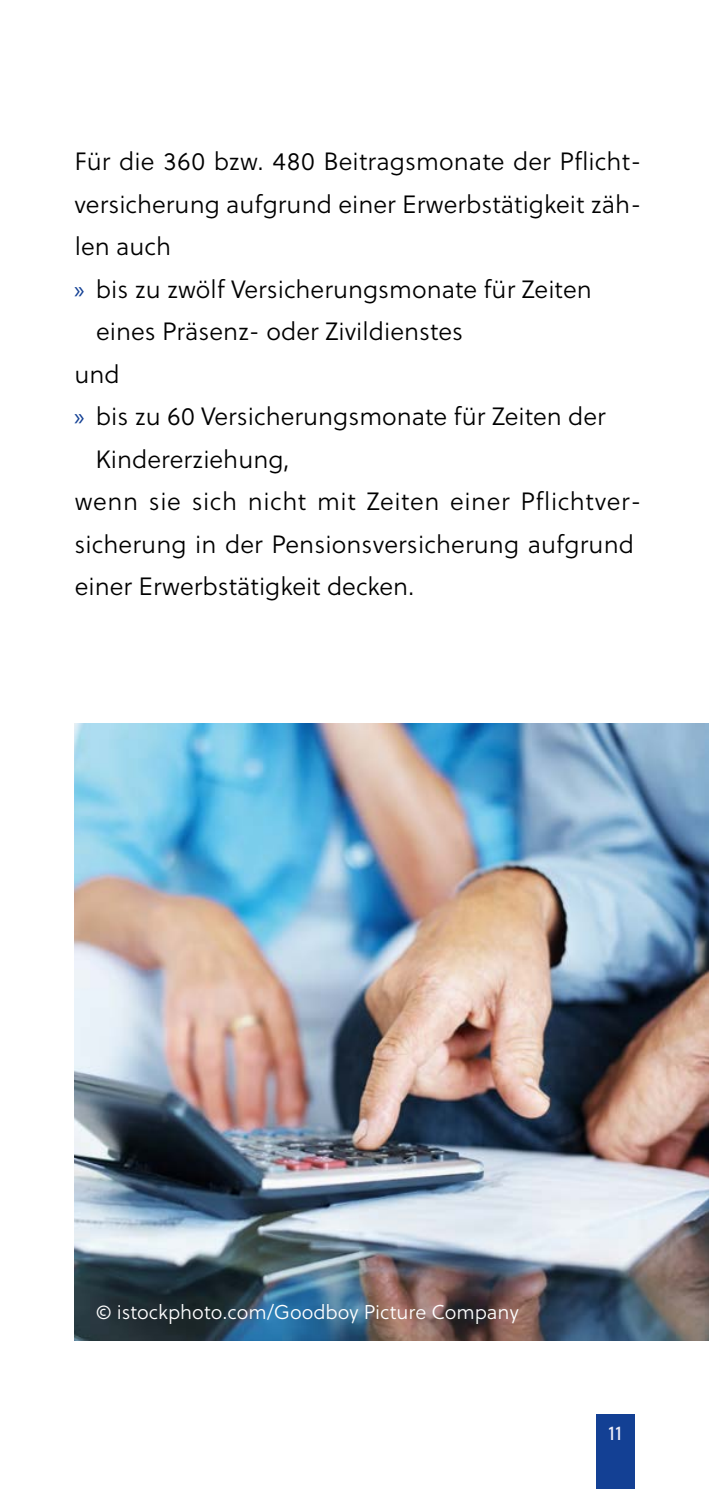
<style>
.page{position:relative;width:709px;height:1489px;background:#fff}
.page>*{position:absolute;margin:0;border:0;box-sizing:border-box;transform-origin:0 0}
.Texte_P_-_Fließtext{font:300 25px/42.5px "Soleil";color:#000}
.Texte_P_-_Fließtext_ohne_Abstand{font:300 25px/42.5px "Soleil";color:#000}
.t1{font:300 20px "Soleil";color:#fff}
.t2{font:20px "Soleil";color:#ededf8}
.s1{font-family:"Myriad Pro";font-weight:400;color:#134094}
</style>
<div class="page">
<div style="left:595px;top:1414px;width:39px;height:74px;background:#134094"></div>
<img style="left:74px;top:723px;width:635px;height:616px">
<p class="Texte_P_-_Fließtext_ohne_Abstand" style="left:74px;top:141px;width:569px">Für die 360 bzw. 480 Beitragsmonate der Pflicht&shy;versicherung aufgrund einer Erwerbstätigkeit zäh&shy;len auch</p>
<p class="Texte_P_-_Fließtext" style="left:96px;top:269px;width:497px;text-indent:-22px"><span class="s1">»</span> bis zu zwölf Versicherungsmonate für Zeiten eines Präsenz- oder Zivildienstes</p>
<p class="Texte_P_-_Fließtext_ohne_Abstand" style="left:75px;top:354px;width:47px">und</p>
<p class="Texte_P_-_Fließtext" style="left:96px;top:396px;width:511px;text-indent:-21px"><span class="s1">»</span> bis zu 60 Versicherungsmonate für Zeiten der<br>Kindererziehung,</p>
<p class="Texte_P_-_Fließtext" style="left:74px;top:481px;width:569px">wenn sie sich nicht mit Zeiten einer Pflichtver&shy;sicherung in der Pensionsversicherung aufgrund einer Erwerbstätigkeit decken.</p>
<p class="t1" style="left:96px;top:1299px;width:424px">© istockphoto.com/Goodboy Picture Company</p>
<p class="t2" style="left:608px;top:1420px;width:15px">11</p>
</div>
